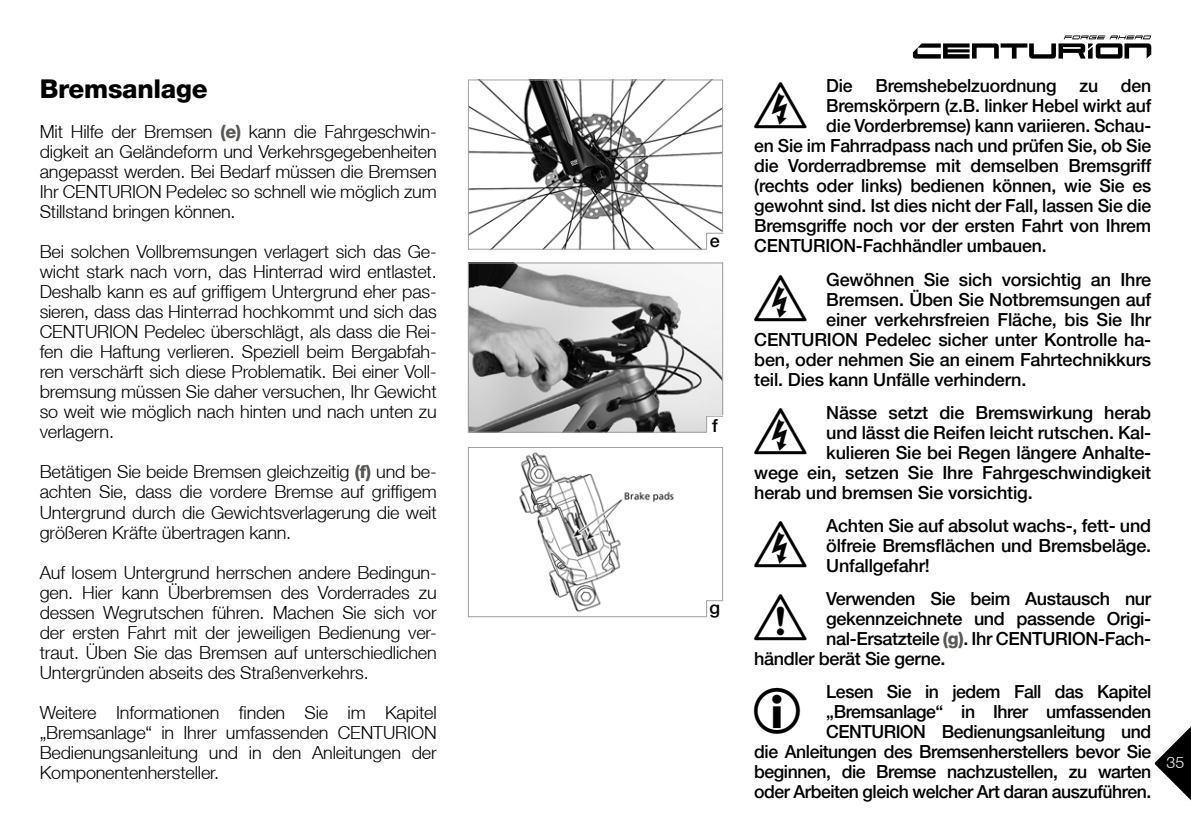
<style>
.page{position:relative;width:1191px;height:840px;background:#fff}
.page>*{position:absolute;margin:0;border:0;box-sizing:border-box;transform-origin:0 0}
.t1{font:46.4px "Picto";color:#000}
.t2{font:46px "Picto";color:#000}
.t3{font:800 26px "Helvetica Neue LT Std";letter-spacing:-.01em;color:#000}
.t4{font:300 18px/20px "Helvetica Neue LT";letter-spacing:-.01em;color:#000;text-align:justify}
.t5{font:500 18px/20px "Helvetica Neue LT";letter-spacing:-.01em;color:#000;text-align:justify}
.t6{font:300 16px "Helvetica Neue LT";color:#fff}
.s1{font-family:"Helvetica Neue LT Std";font-weight:800;color:#575756}
</style>
<div class="page">
<svg style="left:1154px;top:726px;width:37px;height:73px"></svg>
<svg style="left:913px;top:35px;width:238px;height:24px"></svg>
<img style="left:519px;top:452px;width:155px;height:161px">
<div style="left:468px;top:446px;width:255px;height:171px;border:1px solid #9f9f9f"></div>
<img style="left:470px;top:264px;width:251px;height:166px">
<div style="left:468px;top:262px;width:255px;height:170px;border:1px solid #9f9f9f"></div>
<img style="left:470px;top:81px;width:251px;height:166px">
<div style="left:468px;top:79px;width:255px;height:170px;border:1px solid #9f9f9f"></div>
<svg style="left:705px;top:232px;width:18px;height:18px"></svg>
<svg style="left:705px;top:415px;width:18px;height:18px"></svg>
<svg style="left:705px;top:599px;width:19px;height:19px"></svg>
<h3 class="t3" style="left:40px;top:73px;width:169px">Bremsanlage</h3>
<p class="t4" style="left:40px;top:121px;width:398px">Mit Hilfe der Bremsen <span class="s1">(e)</span> kann die Fahrgeschwin&shy;digkeit an Geländeform und Verkehrsgegebenheiten angepasst werden. Bei Bedarf müssen die Bremsen Ihr CENTURION Pedelec so schnell wie möglich zum Stillstand bringen können.</p>
<p class="t4" style="left:40px;top:241px;width:398px">Bei solchen Vollbremsungen verlagert sich das Ge&shy;wicht stark nach vorn, das Hinterrad wird entlastet.<br>Deshalb kann es auf griffigem Untergrund eher pas&shy;sieren, dass das Hinterrad hochkommt und sich das CENTURION Pedelec überschlägt, als dass die Rei&shy;fen die Haftung verlieren. Speziell beim Bergabfah&shy;ren verschärft sich diese Problematik. Bei einer Voll&shy;bremsung müssen Sie daher versuchen, Ihr Gewicht so weit wie möglich nach hinten und nach unten zu verlagern.</p>
<p class="t4" style="left:40px;top:461px;width:398px">Betätigen Sie beide Bremsen gleichzeitig <span class="s1">(f)</span> und be&shy;achten Sie, dass die vordere Bremse auf griffigem Untergrund durch die Gewichtsverlagerung die weit größeren Kräfte übertragen kann.</p>
<p class="t4" style="left:40px;top:561px;width:398px">Auf losem Untergrund herrschen andere Bedingun&shy;gen. Hier kann Überbremsen des Vorderrades zu dessen Wegrutschen führen. Machen Sie sich vor der ersten Fahrt mit der jeweiligen Bedienung ver&shy;traut. Üben Sie das Bremsen auf unterschiedlichen Untergründen abseits des Straßenverkehrs.</p>
<p class="t4" style="left:40px;top:701px;width:398px">Weitere Informationen finden Sie im Kapitel „Bremsanlage“ in Ihrer umfassenden CENTURION Bedienungsanleitung und in den Anleitungen der Komponentenhersteller.</p>
<p class="t5" style="left:709px;top:230px;width:12px">e</p>
<p class="t5" style="left:712px;top:415px;width:7px">f</p>
<p class="t5" style="left:709px;top:596px;width:12px">g</p>
<h2 class="t2" style="left:754px;top:82px;width:40px">G</h2>
<p class="t5" style="left:826px;top:76px;width:28px">Die</p>
<p class="t5" style="left:875px;top:76px;width:183px">Bremshebelzuordnung</p>
<p class="t5" style="left:1079px;top:76px;width:20px">zu</p>
<p class="t5" style="left:1121px;top:76px;width:32px">den</p>
<p class="t5" style="left:826px;top:96px;width:326px">Bremskörpern (z.B. linker Hebel wirkt auf</p>
<p class="t5" style="left:826px;top:116px;width:326px">die Vorderbremse) kann variieren. Schau-</p>
<p class="t5" style="left:754px;top:136px;width:398px">en Sie im Fahrradpass nach und prüfen Sie, ob Sie</p>
<p class="t5" style="left:754px;top:156px;width:398px">die Vorderradbremse mit demselben Bremsgriff</p>
<p class="t5" style="left:754px;top:176px;width:398px">(rechts oder links) bedienen können, wie Sie es</p>
<p class="t5" style="left:754px;top:196px;width:398px">gewohnt sind. Ist dies nicht der Fall, lassen Sie die</p>
<p class="t5" style="left:754px;top:216px;width:398px">Bremsgriffe noch vor der ersten Fahrt von Ihrem</p>
<p class="t5" style="left:754px;top:236px;width:294px">CENTURION-Fachhändler umbauen.</p>
<h2 class="t2" style="left:754px;top:275px;width:40px">G</h2>
<p class="t5" style="left:826px;top:269px;width:326px">Gewöhnen Sie sich vorsichtig an Ihre</p>
<p class="t5" style="left:826px;top:289px;width:326px">Bremsen. Üben Sie Notbremsungen auf</p>
<p class="t5" style="left:826px;top:309px;width:326px">einer verkehrsfreien Fläche, bis Sie Ihr</p>
<p class="t5" style="left:754px;top:329px;width:398px">CENTURION Pedelec sicher unter Kontrolle ha-</p>
<p class="t5" style="left:754px;top:349px;width:398px">ben, oder nehmen Sie an einem Fahrtechnikkurs</p>
<p class="t5" style="left:754px;top:369px;width:273px">teil. Dies kann Unfälle verhindern.</p>
<h2 class="t2" style="left:754px;top:408px;width:40px">G</h2>
<p class="t5" style="left:826px;top:402px;width:326px">Nässe setzt die Bremswirkung herab</p>
<p class="t5" style="left:826px;top:422px;width:326px">und lässt die Reifen leicht rutschen. Kal-</p>
<p class="t5" style="left:826px;top:442px;width:326px">kulieren Sie bei Regen längere Anhalte-</p>
<p class="t5" style="left:754px;top:462px;width:398px">wege ein, setzen Sie Ihre Fahrgeschwindigkeit</p>
<p class="t5" style="left:754px;top:482px;width:280px">herab und bremsen Sie vorsichtig.</p>
<h2 class="t2" style="left:754px;top:521px;width:40px">G</h2>
<p class="t5" style="left:826px;top:515px;width:326px">Achten Sie auf absolut wachs-, fett- und ölfreie Bremsflächen und Bremsbeläge.<br>Unfallgefahr!</p>
<h2 class="t2" style="left:754px;top:594px;width:40px">A</h2>
<p class="t5" style="left:826px;top:588px;width:326px">Verwenden Sie beim Austausch nur</p>
<p class="t5" style="left:826px;top:608px;width:326px">gekennzeichnete und passende Origi-</p>
<p class="t5" style="left:826px;top:628px;width:326px">nal-Ersatzteile <span class="s1">(g)</span>. Ihr CENTURION-Fach-</p>
<p class="t5" style="left:754px;top:648px;width:193px">händler berät Sie gerne.</p>
<h1 class="t1" style="left:754px;top:687px;width:40px">I</h1>
<p class="t5" style="left:754px;top:681px;width:398px;text-align:right">Lesen Sie in jedem Fall das Kapitel „Bremsanlage“ in Ihrer umfassenden CENTURION Bedienungsanleitung und<br>die Anleitungen des Bremsenherstellers bevor Sie beginnen, die Bremse nachzustellen, zu warten oder Arbeiten gleich welcher Art daran auszuführen.</p>
<p class="t6" style="left:1166px;top:752px;width:19px">35</p>
</div>
